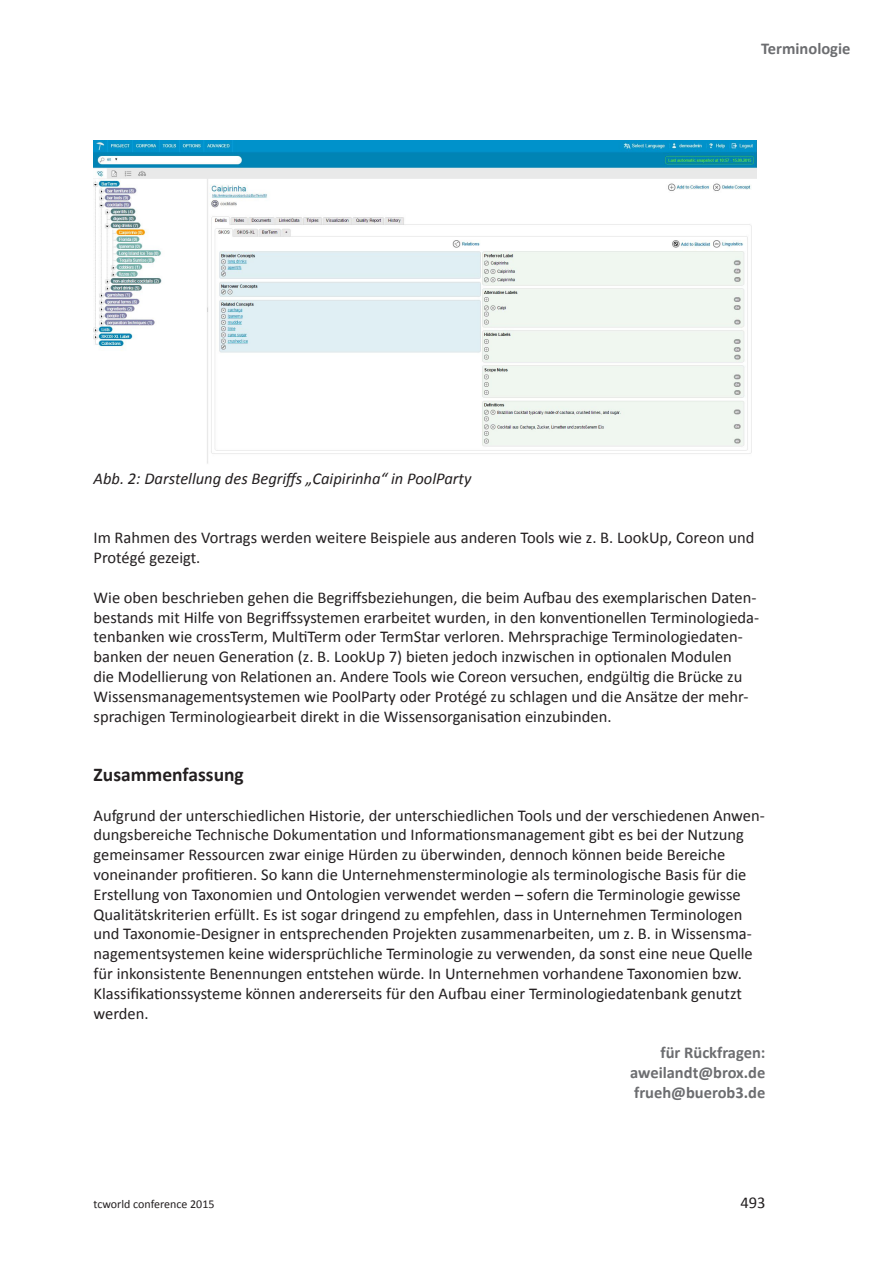
<style>
.page{position:relative;width:893px;height:1263px;background:#fff}
.page>*{position:absolute;margin:0;border:0;box-sizing:border-box;transform-origin:0 0}
.Heading2{font:700 19.5px "Calibri";color:#231f20}
.Text{font:16.5px/19.8px "Calibri";color:#231f20}
.e-mail{font:700 16.5px/19.8px "Calibri";color:#6c6d70;text-align:justify}
.Bildunterschrift{font:italic 16.5px "Calibri";color:#231f20}
.t1{font:12px "Calibri";color:#231f20}
</style>
<div class="page">
<img style="left:94px;top:140px;width:663px;height:324px">
<p class="Bildunterschrift" style="left:94px;top:467px;width:379px">Abb. 2: Darstellung des Begriffs „Caipirinha“ in PoolParty</p>
<p class="e-mail" style="left:761px;top:39px;width:91px">Terminologie</p>
<p class="Text" style="left:94px;top:528px;width:662px">Im Rahmen des Vortrags werden weitere Beispiele aus anderen Tools wie z. B. LookUp, Coreon und<br>Protégé gezeigt.</p>
<p class="Text" style="left:94px;top:587px;width:667px">Wie oben beschrieben gehen die Begriffsbeziehungen, die beim Aufbau des exemplarischen Daten&shy;bestands mit Hilfe von Begriffssystemen erarbeitet wurden, in den konventionellen Terminologieda&shy;tenbanken wie crossTerm, MultiTerm oder TermStar verloren. Mehrsprachige Terminologiedaten&shy;banken der neuen Generation (z. B. LookUp 7) bieten jedoch inzwischen in optionalen Modulen<br>die Modellierung von Relationen an. Andere Tools wie Coreon versuchen, endgültig die Brücke zu Wissensmanagementsystemen wie PoolParty oder Protégé zu schlagen und die Ansätze der mehr&shy;sprachigen Terminologiearbeit direkt in die Wissensorganisation einzubinden.</p>
<p class="Heading2" style="left:94px;top:762px;width:152px">Zusammenfassung</p>
<p class="Text" style="left:94px;top:805px;width:673px">Aufgrund der unterschiedlichen Historie, der unterschiedlichen Tools und der verschiedenen Anwen&shy;dungsbereiche Technische Dokumentation und Informationsmanagement gibt es bei der Nutzung gemeinsamer Ressourcen zwar einige Hürden zu überwinden, dennoch können beide Bereiche voneinander profitieren. So kann die Unternehmensterminologie als terminologische Basis für die Erstellung von Taxonomien und Ontologien verwendet werden – sofern die Terminologie gewisse Qualitätskriterien erfüllt. Es ist sogar dringend zu empfehlen, dass in Unternehmen Terminologen und Taxonomie-Designer in entsprechenden Projekten zusammenarbeiten, um z. B. in Wissensma&shy;nagementsystemen keine widersprüchliche Terminologie zu verwenden, da sonst eine neue Quelle für inkonsistente Benennungen entstehen würde. In Unternehmen vorhandene Taxonomien bzw.<br>Klassifikationssysteme können andererseits für den Aufbau einer Terminologiedatenbank genutzt werden.</p>
<p class="e-mail" style="left:630px;top:1043px;width:137px;text-indent:30px">für Rückfragen: aweilandt@brox.de frueh@buerob3.de</p>
<p class="t1" style="left:94px;top:1197px;width:122px">tcworld conference 2015</p>
<p class="Text" style="left:740px;top:1193px;width:27px">493</p>
</div>
